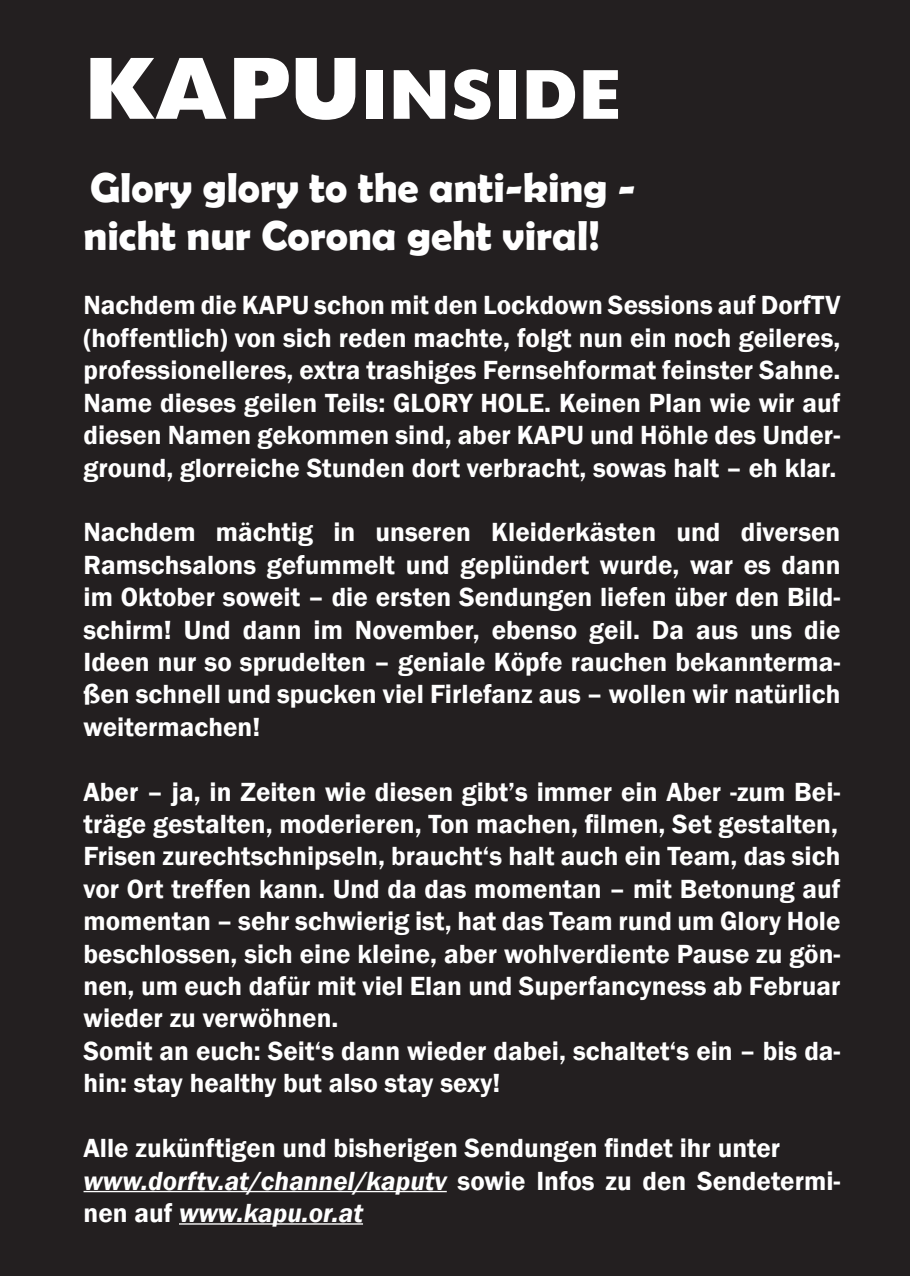
<style>
.page{position:relative;width:910px;height:1276px;background:#231f20}
.page>*{position:absolute;margin:0;border:0;box-sizing:border-box;transform-origin:0 0}
.Headline_weiß{font:81px "Headline NEWS";color:#fff}
.Headline_weiß-2{font:700 42px/48px "Berlin Sans FB Demi";color:#fff}
.Fließtext_klein_weiß{font:600 27px/32.4px "Franklin Gothic";color:#fff;text-align:justify}
.Fließtext_klein_weiß-2{font:italic 600 27px/32.4px "Franklin Gothic";color:#fff}
.s1{font-style:normal}
</style>
<div class="page">
<hr style="left:84px;top:1191px;width:363px;height:1px;background:#fff">
<hr style="left:179px;top:1223px;width:184px;height:1px;background:#fff">
<p class="Headline_weiß" style="left:84px;top:52px;width:539px">KAPUinside</p>
<p class="Headline_weiß-2" style="left:84px;top:162px;width:554px">Glory glory to the anti-king - nicht nur Corona geht viral!</p>
<p class="Fließtext_klein_weiß" style="left:84px;top:289px;width:758px">Nachdem die KAPU schon mit den Lockdown Sessions auf DorfTV (hoffentlich) von sich reden machte, folgt nun ein noch geileres, professionelleres, extra trashiges Fernsehformat feinster Sahne.<br>Name dieses geilen Teils: GLORY HOLE. Keinen Plan wie wir auf diesen Namen gekommen sind, aber KAPU und Höhle des Under&shy;ground, glorreiche Stunden dort verbracht, sowas halt – eh klar.</p>
<p class="Fließtext_klein_weiß" style="left:84px;top:516px;width:758px">Nachdem mächtig in unseren Kleiderkästen und diversen Ramschsalons gefummelt und geplündert wurde, war es dann im Oktober soweit – die ersten Sendungen liefen über den Bild&shy;schirm! Und dann im November, ebenso geil. Da aus uns die Ideen nur so sprudelten – geniale Köpfe rauchen bekannterma&shy;ßen schnell und spucken viel Firlefanz aus – wollen wir natürlich weitermachen!</p>
<p class="Fließtext_klein_weiß" style="left:84px;top:775px;width:758px">Aber – ja, in Zeiten wie diesen gibt’s immer ein Aber -zum Bei&shy;träge gestalten, moderieren, Ton machen, filmen, Set gestalten,</p>
<p class="Fließtext_klein_weiß" style="left:84px;top:840px;width:758px">Frisen zurechtschnipseln, braucht‘s halt auch ein Team, das sich vor Ort treffen kann. Und da das momentan – mit Betonung auf momentan – sehr schwierig ist, hat das Team rund um Glory Hole beschlossen, sich eine kleine, aber wohlverdiente Pause zu gön&shy;nen, um euch dafür mit viel Elan und Superfancyness ab Februar wieder zu verwöhnen.</p>
<p class="Fließtext_klein_weiß" style="left:84px;top:1035px;width:758px">Somit an euch: Seit‘s dann wieder dabei, schaltet‘s ein – bis da&shy;hin: stay healthy but also stay sexy!</p>
<p class="Fließtext_klein_weiß" style="left:84px;top:1132px;width:698px">Alle zukünftigen und bisherigen Sendungen findet ihr unter</p>
<p class="Fließtext_klein_weiß-2" style="left:84px;top:1164px;width:758px">www.dorftv.at/channel/kaputv <span class="s1">sowie Infos zu den Sendetermi&shy;nen auf</span> www.kapu.or.at</p>
</div>
